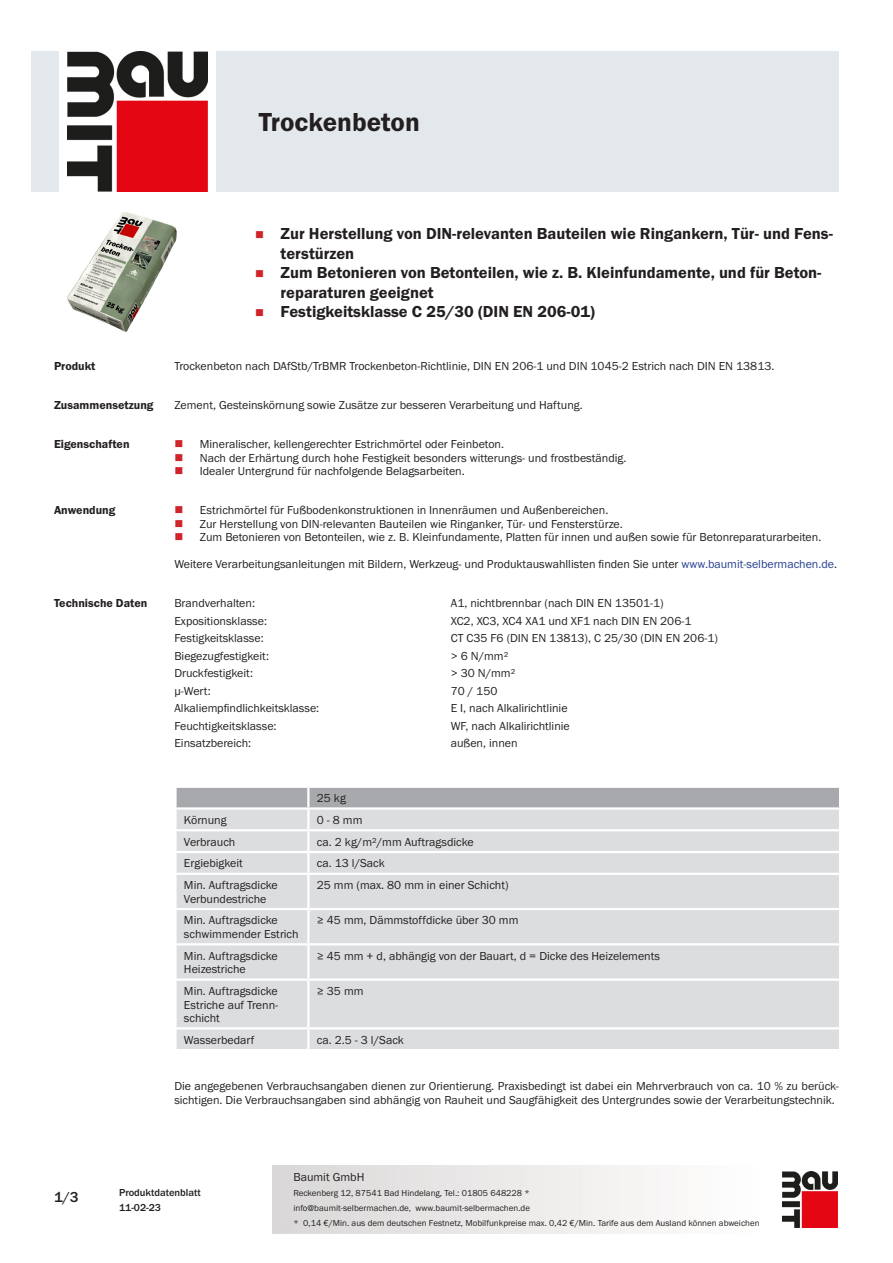
<style>
.page{position:relative;width:893px;height:1263px;background:#fff}
.page>*{position:absolute;margin:0;border:0;box-sizing:border-box;transform-origin:0 0}
.PDS_Produktname{font:27px "BM Franklin Gothic URW Dem";color:#231f20}
.t1{font:16.5px/19.5px "BM Franklin Gothic URW Dem";color:#231f20}
.t2{font:500 15px "BM Franklin Gothic URW";color:#231f20}
.PDS_Standard{font:12px/13.5px "BM Franklin Gothic URW Boo";color:#231f20}
.PDS_Standard_linksbü{font:12px/13.5px "BM Franklin Gothic URW Boo";color:#231f20}
.PDS_Header{font:12px "BM Franklin Gothic URW Dem";color:#231f20}
.t3{font:500 10.5px/15px "BM Franklin Gothic URW";color:#231f20}
.t4{font:9px/15px "BM Franklin Gothic URW Boo";color:#231f20}
.s1{color:#253f8e}
</style>
<div class="page">
<img style="left:782px;top:1171px;width:56px;height:56px">
<div style="left:32px;top:51px;width:27px;height:140px;background:#e2e8eb"></div>
<img style="left:68px;top:51px;width:139px;height:140px">
<div style="left:216px;top:51px;width:623px;height:140px;background:#e2e8eb"></div>
<img style="left:67px;top:213px;width:110px;height:119px">
<div style="left:177px;top:831px;width:662px;height:218px;background:#dcdddf"></div>
<svg style="left:175px;top:787px;width:665px;height:42px;background:#c6c7ca"></svg>
<hr style="left:307px;top:831px;width:2px;height:20px;background:#fff">
<hr style="left:174px;top:851px;width:134px;height:2px;background:#fff">
<hr style="left:308px;top:851px;width:533px;height:2px;background:#fff">
<hr style="left:307px;top:853px;width:2px;height:20px;background:#fff">
<hr style="left:174px;top:873px;width:134px;height:2px;background:#fff">
<hr style="left:308px;top:873px;width:533px;height:2px;background:#fff">
<hr style="left:307px;top:875px;width:2px;height:33px;background:#fff">
<hr style="left:174px;top:908px;width:134px;height:2px;background:#fff">
<hr style="left:308px;top:908px;width:533px;height:2px;background:#fff">
<hr style="left:307px;top:910px;width:2px;height:33px;background:#fff">
<hr style="left:174px;top:943px;width:134px;height:2px;background:#fff">
<hr style="left:308px;top:943px;width:533px;height:2px;background:#fff">
<hr style="left:307px;top:945px;width:2px;height:33px;background:#fff">
<hr style="left:174px;top:978px;width:134px;height:3px;background:#fff">
<hr style="left:308px;top:978px;width:533px;height:3px;background:#fff">
<hr style="left:307px;top:981px;width:2px;height:46px;background:#fff">
<hr style="left:174px;top:1027px;width:134px;height:2px;background:#fff">
<hr style="left:308px;top:1027px;width:533px;height:2px;background:#fff">
<hr style="left:307px;top:1029px;width:2px;height:20px;background:#fff">
<p class="PDS_Produktname" style="left:259px;top:106px;width:162px">Trockenbeton</p>
<p class="t1" style="left:281px;top:224px;width:554px">Zur Herstellung von DIN-relevanten Bauteilen wie Ringankern, Tür- und Fens&shy;terstürzen</p>
<p class="t1" style="left:281px;top:263px;width:542px">Zum Betonieren von Betonteilen, wie z. B. Kleinfundamente, und für Beton&shy;reparaturen geeignet</p>
<p class="t1" style="left:281px;top:302px;width:316px">Festigkeitsklasse C 25/30 (DIN EN 206-01)</p>
<p class="PDS_Header" style="left:54px;top:359px;width:43px">Produkt</p>
<p class="PDS_Standard" style="left:174px;top:360px;width:602px">Trockenbeton nach DAfStb/TrBMR Trockenbeton-Richtlinie, DIN EN 206-1 und DIN 1045-2 Estrich nach DIN EN 13813.</p>
<p class="PDS_Header" style="left:54px;top:398px;width:101px">Zusammensetzung</p>
<p class="PDS_Standard" style="left:174px;top:399px;width:410px">Zement, Gesteinskörnung sowie Zusätze zur besseren Verarbeitung und Haftung.</p>
<p class="PDS_Header" style="left:54px;top:437px;width:77px">Eigenschaften</p>
<p class="PDS_Standard" style="left:200px;top:438px;width:306px">Mineralischer, kellengerechter Estrichmörtel oder Feinbeton.</p>
<p class="PDS_Standard" style="left:200px;top:451px;width:428px">Nach der Erhärtung durch hohe Festigkeit besonders witterungs- und frostbeständig.</p>
<p class="PDS_Standard" style="left:200px;top:465px;width:266px">Idealer Untergrund für nachfolgende Belagsarbeiten.</p>
<p class="PDS_Header" style="left:54px;top:503px;width:63px">Anwendung</p>
<p class="PDS_Standard" style="left:200px;top:504px;width:410px">Estrichmörtel für Fußbodenkonstruktionen in Innenräumen und Außenbereichen.</p>
<p class="PDS_Standard" style="left:200px;top:517px;width:424px">Zur Herstellung von DIN-relevanten Bauteilen wie Ringanker, Tür- und Fensterstürze.</p>
<p class="PDS_Standard" style="left:200px;top:531px;width:623px">Zum Betonieren von Betonteilen, wie z. B. Kleinfundamente, Platten für innen und außen sowie für Betonreparaturarbeiten.</p>
<p class="PDS_Standard" style="left:174px;top:558px;width:664px">Weitere Verarbeitungsanleitungen mit Bildern, Werkzeug- und Produktauswahllisten finden Sie unter <span class="s1">www.baumit-selbermachen.de</span>.</p>
<p class="PDS_Header" style="left:54px;top:596px;width:95px">Technische Daten</p>
<p class="PDS_Standard_linksbü" style="left:174px;top:596px;width:82px">Brandverhalten:</p>
<p class="PDS_Standard_linksbü" style="left:451px;top:596px;width:215px">A1, nichtbrennbar (nach DIN EN 13501-1)</p>
<p class="PDS_Standard_linksbü" style="left:174px;top:614px;width:94px">Expositionsklasse:</p>
<p class="PDS_Standard_linksbü" style="left:451px;top:614px;width:242px">XC2, XC3, XC4 XA1 und XF1 nach DIN EN 206-1</p>
<p class="PDS_Standard_linksbü" style="left:174px;top:631px;width:91px">Festigkeitsklasse:</p>
<p class="PDS_Standard_linksbü" style="left:451px;top:631px;width:269px">CT C35 F6 (DIN EN 13813), C 25/30 (DIN EN 206-1)</p>
<p class="PDS_Standard_linksbü" style="left:174px;top:649px;width:96px">Biegezugfestigkeit:</p>
<p class="PDS_Standard_linksbü" style="left:451px;top:649px;width:59px">&gt; 6 N/mm²</p>
<p class="PDS_Standard_linksbü" style="left:174px;top:666px;width:80px">Druckfestigkeit:</p>
<p class="PDS_Standard_linksbü" style="left:451px;top:666px;width:66px">&gt; 30 N/mm²</p>
<p class="PDS_Standard_linksbü" style="left:174px;top:684px;width:38px">μ-Wert:</p>
<p class="PDS_Standard_linksbü" style="left:451px;top:684px;width:48px">70 / 150</p>
<p class="PDS_Standard_linksbü" style="left:174px;top:701px;width:146px">Alkaliempfindlichkeitsklasse:</p>
<p class="PDS_Standard_linksbü" style="left:451px;top:701px;width:118px">E I, nach Alkalirichtlinie</p>
<p class="PDS_Standard_linksbü" style="left:174px;top:719px;width:104px">Feuchtigkeitsklasse:</p>
<p class="PDS_Standard_linksbü" style="left:451px;top:719px;width:121px">WF, nach Alkalirichtlinie</p>
<p class="PDS_Standard_linksbü" style="left:174px;top:737px;width:78px">Einsatzbereich:</p>
<p class="PDS_Standard_linksbü" style="left:451px;top:737px;width:68px">außen, innen</p>
<p class="PDS_Standard_linksbü" style="left:317px;top:791px;width:31px">25 kg</p>
<p class="PDS_Standard_linksbü" style="left:184px;top:813px;width:44px">Körnung</p>
<p class="PDS_Standard_linksbü" style="left:317px;top:813px;width:47px">0 - 8 mm</p>
<p class="PDS_Standard_linksbü" style="left:184px;top:835px;width:53px">Verbrauch</p>
<p class="PDS_Standard_linksbü" style="left:317px;top:835px;width:158px">ca. 2 kg/m²/mm Auftragsdicke</p>
<p class="PDS_Standard_linksbü" style="left:184px;top:857px;width:60px">Ergiebigkeit</p>
<p class="PDS_Standard_linksbü" style="left:317px;top:857px;width:69px">ca. 13 l/Sack</p>
<p class="PDS_Standard_linksbü" style="left:184px;top:879px;width:95px">Min. Auftragsdicke<br>Verbundestriche</p>
<p class="PDS_Standard_linksbü" style="left:317px;top:879px;width:193px">25 mm (max. 80 mm in einer Schicht)</p>
<p class="PDS_Standard_linksbü" style="left:184px;top:914px;width:116px">Min. Auftragsdicke schwimmender Estrich</p>
<p class="PDS_Standard_linksbü" style="left:317px;top:914px;width:203px">≥ 45 mm, Dämmstoffdicke über 30 mm</p>
<p class="PDS_Standard_linksbü" style="left:184px;top:949px;width:95px">Min. Auftragsdicke<br>Heizestriche</p>
<p class="PDS_Standard_linksbü" style="left:317px;top:949px;width:345px">≥ 45 mm + d, abhängig von der Bauart, d = Dicke des Heizelements</p>
<p class="PDS_Standard_linksbü" style="left:184px;top:984px;width:96px;text-align:justify">Min. Auftragsdicke Estriche auf Trenn&shy;schicht</p>
<p class="PDS_Standard_linksbü" style="left:317px;top:984px;width:48px">≥ 35 mm</p>
<p class="PDS_Standard_linksbü" style="left:184px;top:1033px;width:72px">Wasserbedarf</p>
<p class="PDS_Standard_linksbü" style="left:317px;top:1033px;width:88px">ca. 2.5 - 3 l/Sack</p>
<p class="PDS_Standard" style="left:174px;top:1079px;width:666px">Die angegebenen Verbrauchsangaben dienen zur Orientierung. Praxisbedingt ist dabei ein Mehrverbrauch von ca. 10 % zu berück&shy;sichtigen. Die Verbrauchsangaben sind abhängig von Rauheit und Saugfähigkeit des Untergrundes sowie der Verarbeitungstechnik.</p>
<p class="t2" style="left:54px;top:1188px;width:26px">1/3</p>
<p class="t3" style="left:119px;top:1185px;width:83px">Produktdatenblatt<br>11-02-23</p>
<p class="PDS_Standard" style="left:293px;top:1170px;width:73px">Baumit GmbH</p>
<p class="t4" style="left:293px;top:1186px;width:468px">Reckenberg 12, 87541 Bad Hindelang, Tel.: 01805 648228 *<br>info@baumit-selbermachen.de, www.baumit-selbermachen.de<br>* 0,14 €/Min. aus dem deutschen Festnetz, Mobilfunkpreise max. 0,42 €/Min. Tarife aus dem Ausland können abweichen</p>
</div>
